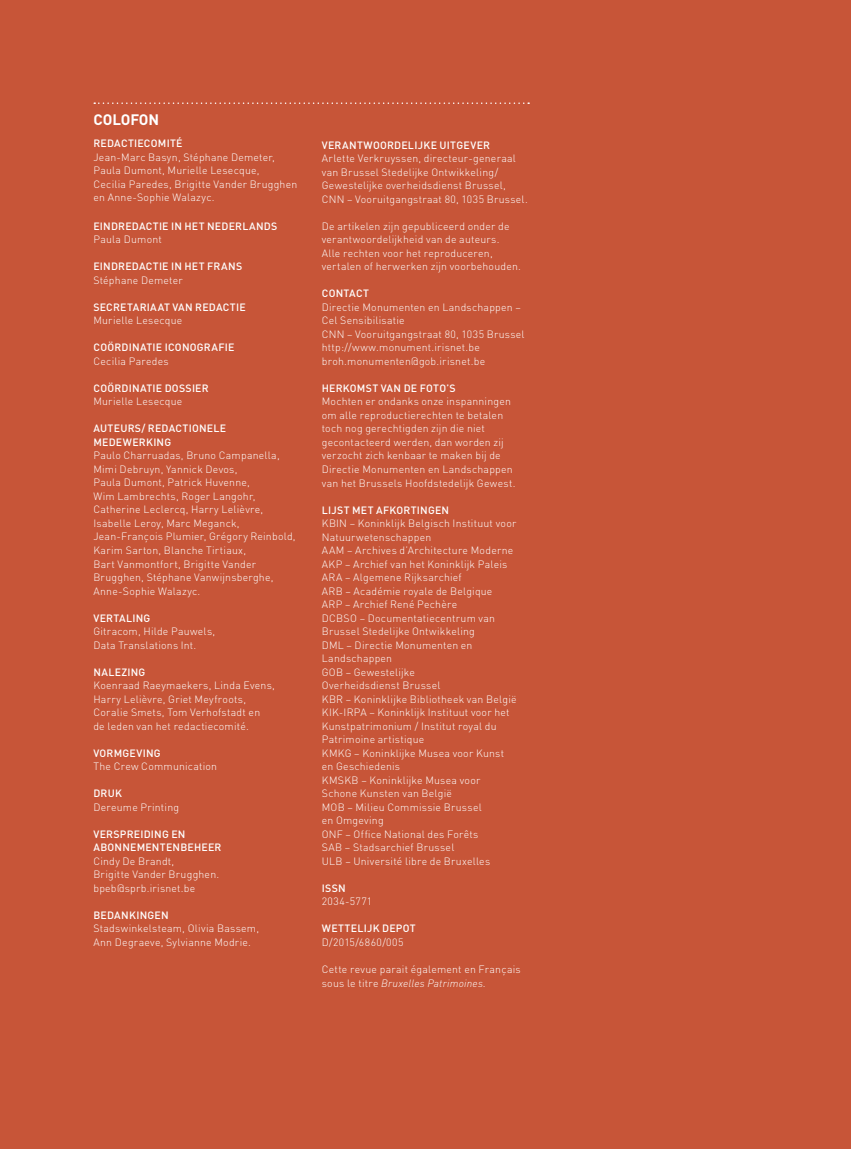
<style>
.page{position:relative;width:851px;height:1149px;background:#fff}
.page>*{position:absolute;margin:0;border:0;box-sizing:border-box;transform-origin:0 0}
.t1{font:700 15px "DIN";color:#fff}
.t2{font:300 10.5px/13.5px "DIN";letter-spacing:.02em;color:#fff}
.t3{font:500 10.5px "DIN";letter-spacing:.03em;color:#fff}
.t4{font:italic 300 10.5px "DINOT";letter-spacing:.02em;color:#fff}
.t5{font:300 10.5px "DIN";letter-spacing:.04em;color:#fff}
.s1{font-family:"DIN";font-style:normal}
</style>
<div class="page">
<div style="left:0;top:0;width:850px;height:1148px;background:#c75538"></div>
<svg style="left:94px;top:102px;width:435px;height:2px"></svg>
<h1 class="t1" style="left:93px;top:110px;width:67px">COLOFON</h1>
<p class="t3" style="left:93px;top:137px;width:15px">REDA</p>
<p class="t3" style="left:121px;top:137px;width:37px">CTIECOMIT</p>
<p class="t3" style="left:176px;top:137px;width:8px">É</p>
<p class="t2" style="left:93px;top:150px;width:205px">Jean-Marc Basyn, Stéphane Demeter, Paula Dumont, M urielle Lesecque,<br>Cecilia Paredes, Brigitte Vander Brugghen en Anne-Sophie Walazyc.</p>
<p class="t3" style="left:93px;top:219px;width:14px">EINDREDA</p>
<p class="t3" style="left:146px;top:219px;width:13px">CTIE</p>
<p class="t3" style="left:171px;top:219px;width:21px">IN HET</p>
<p class="t3" style="left:207px;top:219px;width:16px">NEDERLANDS</p>
<p class="t2" style="left:93px;top:232px;width:70px">Paula Dumont</p>
<p class="t3" style="left:93px;top:260px;width:14px">EINDREDA</p>
<p class="t3" style="left:146px;top:260px;width:13px">CTIE</p>
<p class="t3" style="left:171px;top:260px;width:21px">IN HET</p>
<p class="t3" style="left:207px;top:260px;width:15px">FRANS</p>
<p class="t2" style="left:93px;top:273px;width:91px">Stéphane Demeter</p>
<p class="t3" style="left:93px;top:300px;width:27px">SECRETARIAAT</p>
<p class="t3" style="left:172px;top:300px;width:8px">VAN</p>
<p class="t3" style="left:195px;top:300px;width:8px">REDA</p>
<p class="t3" style="left:223px;top:300px;width:13px">CTIE</p>
<p class="t2" style="left:93px;top:313px;width:90px">M urielle Lesecque</p>
<p class="t3" style="left:93px;top:341px;width:28px">COÖRDINATIE</p>
<p class="t3" style="left:165px;top:341px;width:18px">ICONOGRAFIE</p>
<p class="t2" style="left:93px;top:354px;width:77px">Cecilia Paredes</p>
<p class="t3" style="left:93px;top:381px;width:28px">COÖRDINATIE</p>
<p class="t3" style="left:165px;top:381px;width:8px">DOSSIER</p>
<p class="t2" style="left:93px;top:394px;width:90px">M urielle Lesecque</p>
<p class="t3" style="left:93px;top:422px;width:15px">AUTEURS</p>
<p class="t3" style="left:141px;top:422px;width:15px">/ REDA</p>
<p class="t3" style="left:175px;top:422px;width:15px">CTIONELE</p>
<p class="t3" style="left:93px;top:435px;width:9px">MEDEWER</p>
<p class="t3" style="left:146px;top:435px;width:14px">KING</p>
<p class="t2" style="left:93px;top:448px;width:204px">Paulo Charruadas, Bruno Campanella,<br>M imi Debruyn, Yannick Devos,<br>Paula Dumont, Patrick H uvenne,<br>Wim Lambrechts, Roger Langohr, Catherine Leclercq, Harry Lelièvre, Isabelle Leroy, Marc Meganck, Jean-François Plumier, Grégory Reinbold, Karim Sarton, Blanche Tirtiaux,<br>Bart Vanmontfort, Brigitte Vander Brugghen, Stéphane Vanwijnsberghe, Anne-Sophie Walazyc.</p>
<p class="t3" style="left:93px;top:611px;width:14px">VERTALING</p>
<p class="t2" style="left:93px;top:624px;width:123px">Gitracom, H ilde Pauwels,<br>Data Translations Int.</p>
<p class="t3" style="left:93px;top:665px;width:16px">NALEZING</p>
<p class="t2" style="left:93px;top:678px;width:183px">Koenraad Raeymaekers, Linda Evens, H arry Lelièvre, Griet M eyfroots, Coralie Smets, Tom Verhofstadt en<br>de leden van het redactiecomité.</p>
<p class="t3" style="left:93px;top:746px;width:14px">VORMGEVING</p>
<p class="t2" style="left:93px;top:759px;width:125px">The Crew Communication</p>
<p class="t3" style="left:93px;top:786px;width:30px">DRUK</p>
<p class="t2" style="left:93px;top:799px;width:87px">Dereume Printing</p>
<p class="t3" style="left:93px;top:827px;width:14px">VERSPREIDING</p>
<p class="t3" style="left:171px;top:827px;width:8px">EN</p>
<p class="t3" style="left:93px;top:840px;width:9px">ABONNEMENTENBEHEER</p>
<p class="t2" style="left:93px;top:853px;width:127px">Cindy De Brandt,<br>Brigitte Vander Brugghen. bpeb@sprb.irisnet.be</p>
<p class="t3" style="left:93px;top:908px;width:15px">BEDAN</p>
<p class="t3" style="left:129px;top:908px;width:15px">KINGEN</p>
<p class="t2" style="left:93px;top:921px;width:167px">Stadswinkelsteam, O livia Bassem,<br>Ann Degraeve, Sylvianne Modrie.</p>
<p class="t3" style="left:322px;top:138px;width:14px">VERANTWOORDELIJ</p>
<p class="t3" style="left:423px;top:138px;width:24px">KE UITGEVER</p>
<p class="t2" style="left:322px;top:151px;width:196px">Arlette Verkruyssen, directeur-generaal van B russel Stedelijke O ntwikkeling/<br>Gewestelijke overheidsdienst B russel,<br>CNN</p>
<p class="t2" style="left:347px;top:192px;width:182px">– Vooruitgangstraat 80, 1035 B russel.</p>
<p class="t2" style="left:322px;top:219px;width:201px">De artikelen zijn gepubliceerd onder de verantwoordelijkheid van de auteurs.<br>Alle rechten voor het reproduceren, vertalen of herwerken zijn voorbehouden.</p>
<p class="t3" style="left:322px;top:287px;width:8px">CONTA</p>
<p class="t3" style="left:356px;top:287px;width:12px">CT</p>
<p class="t2" style="left:322px;top:300px;width:200px">Directie Monumenten en Landschappen –<br>Cel Sensibilisatie<br>CNN</p>
<p class="t2" style="left:322px;top:327px;width:204px;text-indent:25px">– Vooruitgangstraat 80, 1035 Brussel http://www.monument.irisnet.be broh.monumenten@gob.irisnet.be</p>
<p class="t3" style="left:322px;top:381px;width:36px">HERKOMST</p>
<p class="t3" style="left:381px;top:381px;width:8px">VAN</p>
<p class="t3" style="left:403px;top:381px;width:24px">DE FOTO</p>
<p class="t3" style="left:446px;top:381px;width:10px">’S</p>
<p class="t2" style="left:322px;top:394px;width:195px">Mochten er ondanks onze inspanningen om alle reproductierechten te betalen toch nog gerechtigden zijn die niet gecontacteerd werden, dan worden zij verzocht zich kenbaar te maken bij de Directie Monumenten en Landschappen van het B russels H oofdstedelijk Gewest.</p>
<p class="t3" style="left:322px;top:503px;width:13px">LIJST</p>
<p class="t3" style="left:352px;top:503px;width:8px">MET</p>
<p class="t3" style="left:376px;top:503px;width:28px">AF KORTINGEN</p>
<p class="t2" style="left:322px;top:516px;width:196px">KB IN – Koninklijk Belgisch Instituut voor<br>Natuurwetenschappen<br>AAM</p>
<p class="t2" style="left:322px;top:543px;width:193px;text-indent:25px">– Archives d’Architecture M oderne<br>AKP – Archief van het Koninklijk Paleis<br>ARA</p>
<p class="t2" style="left:345px;top:570px;width:118px">– Algemene Rijksarchief</p>
<p class="t2" style="left:322px;top:583px;width:172px;text-indent:24px">– Académie royale de Belgique<br>ARP – Archief René Pechère<br>DCBSO</p>
<p class="t2" style="left:322px;top:583px;width:8px">ARB</p>
<p class="t2" style="left:322px;top:611px;width:175px;text-indent:38px">– Documentatiecentrum van<br>B russel Stedelijke O ntwikkeling<br>DML</p>
<p class="t2" style="left:322px;top:638px;width:152px;text-indent:25px">– Directie Monumenten en<br>Landschappen<br>GOB</p>
<p class="t2" style="left:322px;top:665px;width:120px;text-indent:24px">– G ewestelijke<br>Overheidsdienst Brussel<br>KBR</p>
<p class="t2" style="left:322px;top:692px;width:196px;text-indent:24px">– Koninklijke Bibliotheek van België<br>KIK-IRPA – Koninklijk Instituut voor het<br>Kunstpatrimonium / Institut royal du<br>Patrimoine artistique<br>KMKG</p>
<p class="t2" style="left:322px;top:746px;width:184px;text-indent:32px">– Koninklijke M usea voor Kunst en Geschiedenis<br>KMSKB</p>
<p class="t2" style="left:322px;top:773px;width:160px;text-indent:40px">– Koninklijke M usea voor<br>Schone Kunsten van België<br>MOB</p>
<p class="t2" style="left:322px;top:800px;width:161px;text-indent:26px">– M ilieu Commissie Brussel en Omgeving<br>ONF</p>
<p class="t2" style="left:345px;top:827px;width:134px">– Office National des Forêts</p>
<p class="t2" style="left:322px;top:840px;width:8px">SAB</p>
<p class="t2" style="left:345px;top:840px;width:111px">– Stadsarchief Brussel</p>
<p class="t2" style="left:322px;top:854px;width:8px">ULB</p>
<p class="t2" style="left:345px;top:854px;width:146px">– U niversité libre de B ruxelles</p>
<p class="t3" style="left:322px;top:881px;width:25px">ISSN</p>
<p class="t5" style="left:322px;top:894px;width:52px">2034-5771</p>
<p class="t3" style="left:322px;top:921px;width:17px">WETTELIJ</p>
<p class="t3" style="left:372px;top:921px;width:17px">K DEPOT</p>
<p class="t5" style="left:322px;top:935px;width:83px">D/2015/6860/005</p>
<p class="t2" style="left:322px;top:962px;width:200px">Cette revue parait également en Français</p>
<p class="t4" style="left:322px;top:975px;width:165px"><span class="s1">sous le titre</span> Bruxelles Patrimoines<span class="s1">.</span></p>
</div>
